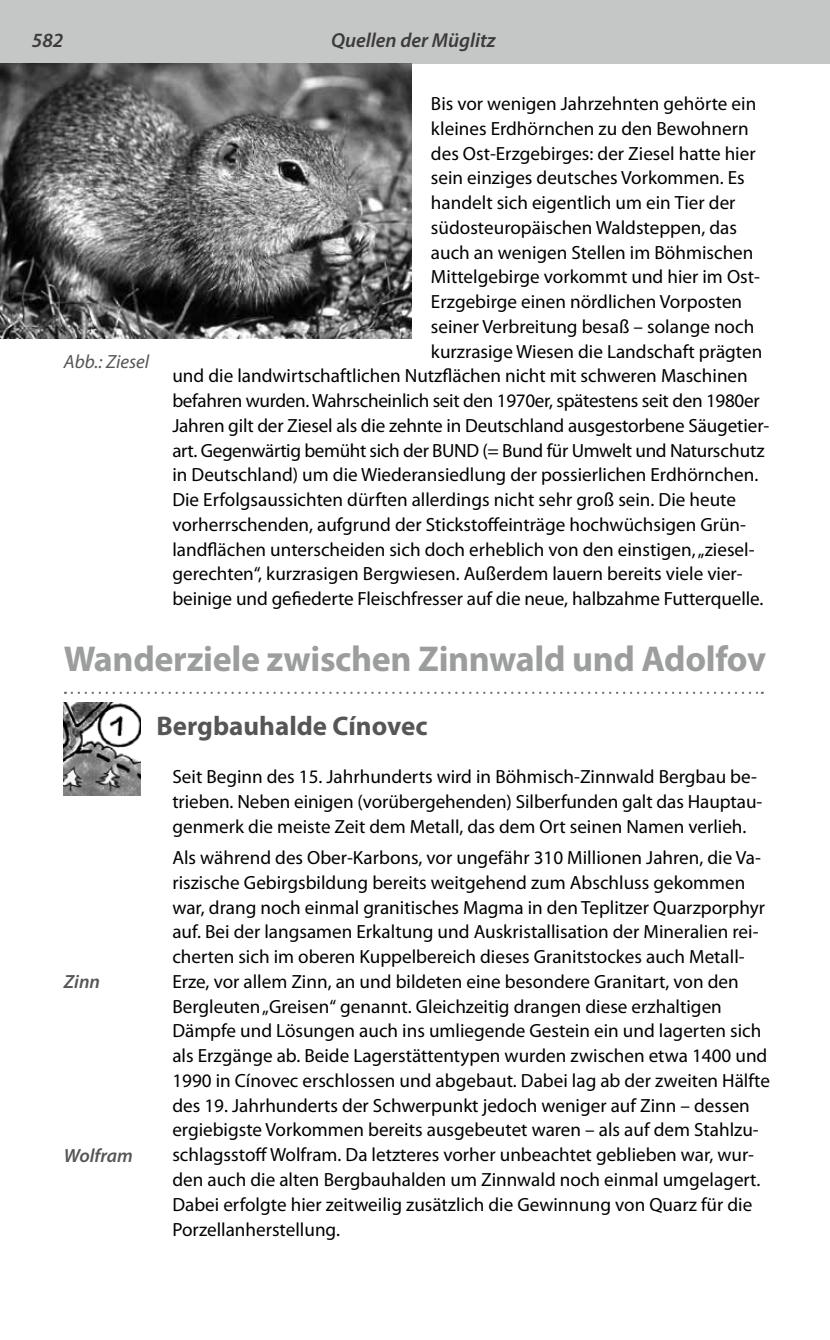
<style>
.page{position:relative;width:830px;height:1340px;background:#fff}
.page>*{position:absolute;margin:0;border:0;box-sizing:border-box;transform-origin:0 0}
.t1{font:700 36px "Myriad Pro";letter-spacing:-.01em;color:#9c9d9d}
.t2{font:700 27px "Myriad Pro";color:#565656}
.t3{font:italic 600 20.25px "Myriad Pro";color:#3b3b3a}
.t4{font:19.12px/24.8px "Myriad Pro";color:#000}
.t5{font:19.12px "Myriad Pro";letter-spacing:-.02em;color:#000}
.t6{font:italic 19.12px "Myriad Pro";color:#565656}
.t7{font:italic 600 19.12px "Myriad Pro";color:#565656}
</style>
<div class="page">
<div style="left:0;top:0;width:829px;height:64px;background:#c5c6c6"></div>
<img style="left:0;top:64px;width:411px;height:274px">
<svg style="left:72px;top:691px;width:690px;height:3px"></svg>
<img style="left:64px;top:702px;width:76px;height:93px">
<p class="t3" style="left:32px;top:27px;width:33px">582</p>
<p class="t3" style="left:331px;top:27px;width:166px">Quellen der Müglitz</p>
<p class="t6" style="left:64px;top:350px;width:87px">Abb.: Ziesel</p>
<p class="t4" style="left:431px;top:91px;width:326px">Bis vor wenigen Jahrzehnten gehörte ein</p>
<p class="t4" style="left:431px;top:116px;width:319px">kleines Erdhörnchen zu den Bewohnern</p>
<p class="t4" style="left:431px;top:140px;width:326px">des Ost-Erzgebirges: der Ziesel hatte hier</p>
<p class="t4" style="left:431px;top:165px;width:315px">sein einziges deutsches Vorkommen. Es</p>
<p class="t4" style="left:431px;top:190px;width:306px">handelt sich eigentlich um ein Tier der</p>
<p class="t4" style="left:431px;top:215px;width:307px">südosteuropäischen Waldsteppen, das</p>
<p class="t4" style="left:431px;top:239px;width:324px">auch an wenigen Stellen im Böhmischen</p>
<p class="t4" style="left:431px;top:264px;width:330px">Mittelgebirge vorkommt und hier im Ost-</p>
<p class="t4" style="left:431px;top:289px;width:312px">Erzgebirge einen nördlichen Vorposten</p>
<p class="t4" style="left:431px;top:314px;width:325px">seiner Verbreitung besaß – solange noch</p>
<p class="t4" style="left:431px;top:338px;width:333px">kurzrasige Wiesen die Landschaft prägten</p>
<p class="t4" style="left:172px;top:363px;width:576px">und die landwirtschaftlichen Nutzflächen nicht mit schweren Maschinen</p>
<p class="t4" style="left:172px;top:388px;width:588px">befahren wurden. Wahrscheinlich seit den 1970er, spätestens seit den 1980er</p>
<p class="t4" style="left:172px;top:413px;width:597px">Jahren gilt der Ziesel als die zehnte in Deutschland ausgestorbene Säugetier-</p>
<p class="t5" style="left:172px;top:438px;width:593px">art. Gegenwärtig bemüht sich der BUND (= Bund für Umwelt und Naturschutz</p>
<p class="t4" style="left:172px;top:462px;width:587px">in Deutschland) um die Wiederansiedlung der possierlichen Erdhörnchen.</p>
<p class="t4" style="left:172px;top:487px;width:565px">Die Erfolgsaussichten dürften allerdings nicht sehr groß sein. Die heute</p>
<p class="t4" style="left:172px;top:512px;width:574px">vorherrschenden, aufgrund der Stickstoffeinträge hochwüchsigen Grün-</p>
<p class="t4" style="left:172px;top:536px;width:583px">landflächen unterscheiden sich doch erheblich von den einstigen, „ziesel-</p>
<p class="t4" style="left:172px;top:561px;width:570px">gerechten“, kurzrasigen Bergwiesen. Außerdem lauern bereits viele vier-</p>
<p class="t4" style="left:172px;top:586px;width:592px">beinige und gefiederte Fleischfresser auf die neue, halbzahme Futterquelle.</p>
<h1 class="t1" style="left:64px;top:636px;width:703px">Wanderziele zwischen Zinnwald und Adolfov</h1>
<p class="t7" style="left:64px;top:969px;width:38px">Zinn</p>
<p class="t7" style="left:64px;top:1143px;width:71px">Wolfram</p>
<h2 class="t2" style="left:156px;top:708px;width:272px">Bergbauhalde Cínovec</h2>
<p class="t4" style="left:172px;top:764px;width:591px">Seit Beginn des 15. Jahrhunderts wird in Böhmisch-Zinnwald Bergbau be&shy;trieben. Neben einigen (vorübergehenden) Silberfunden galt das Hauptau&shy;genmerk die meiste Zeit dem Metall, das dem Ort seinen Namen verlieh.</p>
<p class="t4" style="left:172px;top:845px;width:599px">Als während des Ober-Karbons, vor ungefähr 310 Millionen Jahren, die Va&shy;riszische Gebirgsbildung bereits weitgehend zum Abschluss gekommen war, drang noch einmal granitisches Magma in den Teplitzer Quarzporphyr auf. Bei der langsamen Erkaltung und Auskristallisation der Mineralien rei&shy;cherten sich im oberen Kuppelbereich dieses Granitstockes auch Metall-Erze, vor allem Zinn, an und bildeten eine besondere Granitart, von den Bergleuten „Greisen“ genannt. Gleichzeitig drangen diese erzhaltigen Dämpfe und Lösungen auch ins umliegende Gestein ein und lagerten sich als Erzgänge ab. Beide Lagerstättentypen wurden zwischen etwa 1400 und 1990 in Cínovec erschlossen und abgebaut. Dabei lag ab der zweiten Hälfte des 19. Jahrhunderts der Schwerpunkt jedoch weniger auf Zinn – dessen ergiebigste Vorkommen bereits ausgebeutet waren – als auf dem Stahlzu&shy;schlagsstoff Wolfram. Da letzteres vorher unbeachtet geblieben war, wur&shy;den auch die alten Bergbauhalden um Zinnwald noch einmal umgelagert.<br>Dabei erfolgte hier zeitweilig zusätzlich die Gewinnung von Quarz für die Porzellanherstellung.</p>
</div>
